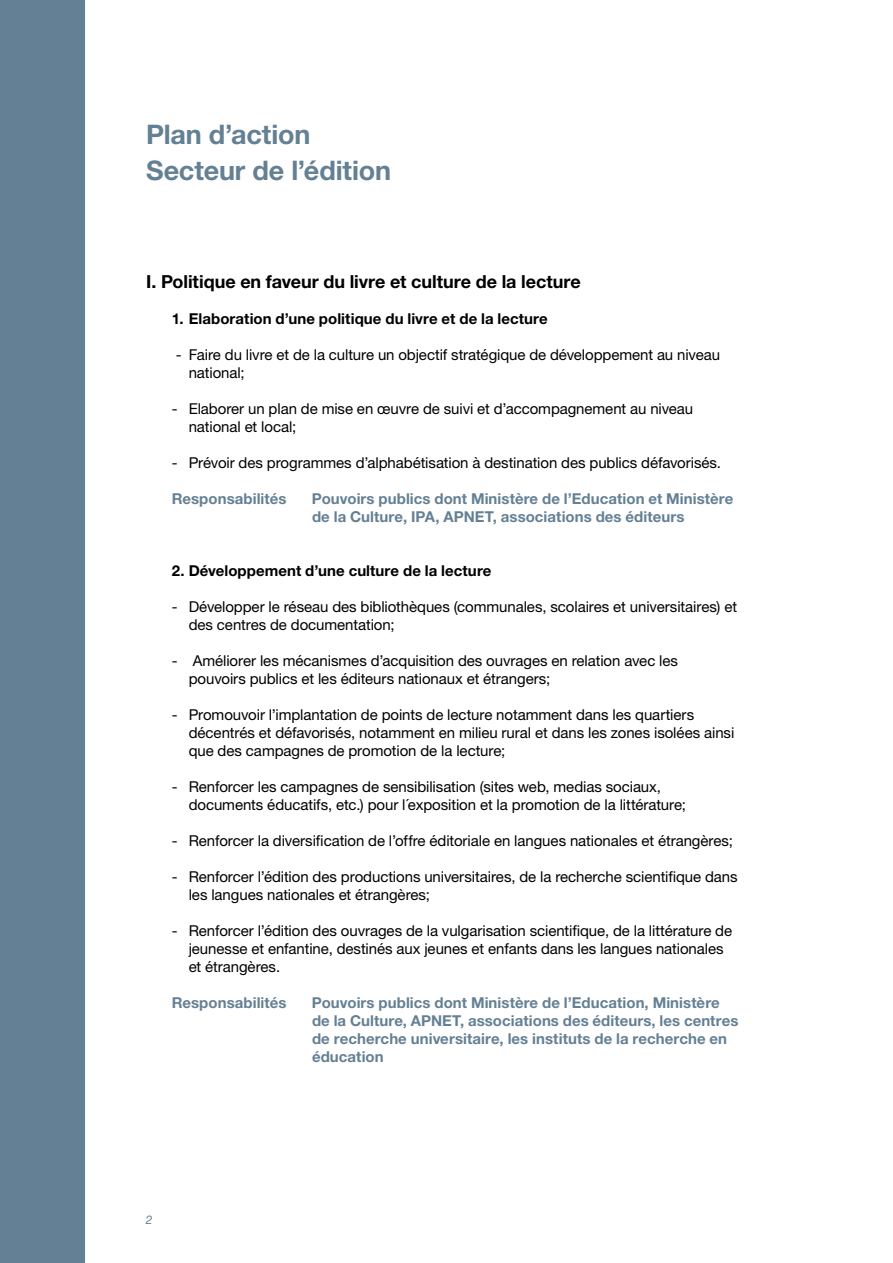
<style>
.page{position:relative;width:893px;height:1263px;background:#fff}
.page>*{position:absolute;margin:0;border:0;box-sizing:border-box;transform-origin:0 0}
.running_title{font:700 27px/36px "Helvetica Neue LT Std";letter-spacing:-.005em;color:#648094}
.section_title{font:700 18px "Helvetica Neue LT Std";color:#000}
.numbered_list_indent{font:15px/18px "Helvetica Neue LT Std";letter-spacing:-.005em;color:#000}
.responsibility{font:700 15px/18px "Helvetica Neue LT Std";letter-spacing:.005em;color:#648094}
.paragraph_title_inde{font:700 15px "Helvetica Neue LT Std";letter-spacing:.005em;color:#000}
.t1{font:italic 12px "Helvetica Neue LT Std";color:#648094}
</style>
<div class="page">
<div style="left:0;top:0;width:85px;height:1263px;background:#648094"></div>
<p class="running_title" style="left:146px;top:116px;width:247px">Plan d’action<br>Secteur de l’édition</p>
<p class="section_title" style="left:146px;top:270px;width:436px">I. Politique en faveur du livre et culture de la lecture</p>
<p class="paragraph_title_inde" style="left:172px;top:309px;width:378px">1. Elaboration d’une politique du livre et de la lecture</p>
<p class="numbered_list_indent" style="left:189px;top:345px;width:533px;text-indent:-13px">- Faire du livre et de la culture un objectif stratégique de développement au niveau national;</p>
<p class="numbered_list_indent" style="left:189px;top:399px;width:506px;text-indent:-17px">- Elaborer un plan de mise en œuvre de suivi et d’accompagnement au niveau national et local;</p>
<p class="numbered_list_indent" style="left:172px;top:453px;width:551px">- Prévoir des programmes d’alphabétisation à destination des publics défavorisés.</p>
<p class="responsibility" style="left:172px;top:489px;width:116px">Responsabilités</p>
<p class="responsibility" style="left:312px;top:489px;width:423px">Pouvoirs publics dont Ministère de l’Education et Ministère de la Culture, IPA, APNET, associations des éditeurs</p>
<p class="paragraph_title_inde" style="left:172px;top:561px;width:321px">2. Développement d’une culture de la lecture</p>
<p class="numbered_list_indent" style="left:189px;top:597px;width:550px;text-indent:-17px">- Développer le réseau des bibliothèques (communales, scolaires et universitaires) et des centres de documentation;</p>
<p class="numbered_list_indent" style="left:189px;top:651px;width:491px;text-indent:-17px">- Améliorer les mécanismes d’acquisition des ouvrages en relation avec les pouvoirs publics et les éditeurs nationaux et étrangers;</p>
<p class="numbered_list_indent" style="left:189px;top:705px;width:547px;text-indent:-17px">- Promouvoir l’implantation de points de lecture notamment dans les quartiers décentrés et défavorisés, notamment en milieu rural et dans les zones isolées ainsi que des campagnes de promotion de la lecture;</p>
<p class="numbered_list_indent" style="left:189px;top:777px;width:499px;text-indent:-17px">- Renforcer les campagnes de sensibilisation (sites web, medias sociaux, documents éducatifs, etc.) pour l´exposition et la promotion de la littérature;</p>
<p class="numbered_list_indent" style="left:172px;top:831px;width:563px">- Renforcer la diversification de l’offre éditoriale en langues nationales et étrangères;</p>
<p class="numbered_list_indent" style="left:189px;top:867px;width:551px;text-indent:-17px">- Renforcer l’édition des productions universitaires, de la recherche scientifique dans les langues nationales et étrangères;</p>
<p class="numbered_list_indent" style="left:189px;top:921px;width:545px;text-indent:-17px">- Renforcer l’édition des ouvrages de la vulgarisation scientifique, de la littérature de jeunesse et enfantine, destinés aux jeunes et enfants dans les langues nationales et étrangères.</p>
<p class="responsibility" style="left:172px;top:993px;width:116px">Responsabilités</p>
<p class="responsibility" style="left:312px;top:993px;width:428px">Pouvoirs publics dont Ministère de l’Education, Ministère de la Culture, APNET, associations des éditeurs, les centres de recherche universitaire, les instituts de la recherche en éducation</p>
<p class="t1" style="left:146px;top:1213px;width:8px">2</p>
</div>
